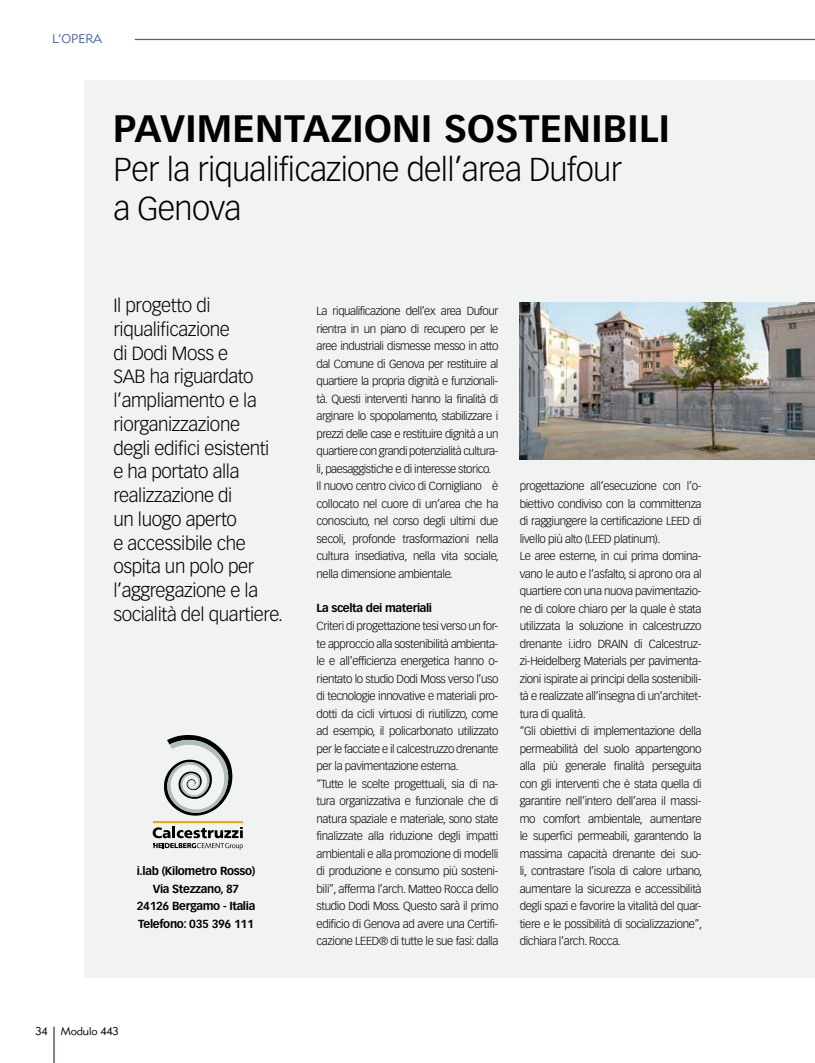
<style>
.page{position:relative;width:815px;height:1063px;background:#fff}
.page>*{position:absolute;margin:0;border:0;box-sizing:border-box;transform-origin:0 0}
.t1{font:700 37.5px "Vectora LT Std";letter-spacing:.01em;color:#000}
.t2{font:300 32.5px/39px "Vectora LT Std";letter-spacing:-.02em;color:#000}
.t3{font:300 18.75px/23.8px "Vectora LT Std";letter-spacing:-.02em;color:#000}
.t4{font:12.5px "Metro Lite LT Two";color:#4762ab}
.t5{font:300 11.5px/17.5px "Vectora LT Std";letter-spacing:-.03em;color:#000}
.t6{font:700 11.5px/17.5px "Vectora LT Std";letter-spacing:-.03em;color:#000;text-align:center}
.t7{font:11.25px "Metro Lite LT Two";letter-spacing:-.015em;color:#000}
</style>
<div class="page">
<div style="left:85px;top:80px;width:730px;height:898px;background:#edf1ef"></div>
<hr style="left:53px;top:1027px;width:2px;height:36px;background:#717e86">
<hr style="left:135px;top:39px;width:680px;height:1px;background:#4762ab">
<svg style="left:164px;top:735px;width:68px;height:81px"></svg>
<hr style="left:153px;top:821px;width:90px;height:2px;background:#f7a600">
<svg style="left:153px;top:827px;width:90px;height:23px"></svg>
<img style="left:520px;top:302px;width:295px;height:157px">
<p class="t4" style="left:52px;top:31px;width:52px">L’OPERA</p>
<h1 class="t1" style="left:113px;top:106px;width:558px">PAVIMENTAZIONI SOSTENIBILI</h1>
<h2 class="t2" style="left:113px;top:150px;width:510px">Per la riqualificazione dell’area Dufour a Genova</h2>
<p class="t3" style="left:113px;top:294px;width:171px">Il progetto di riqualificazione<br>di Dodi Moss e<br>SAB ha riguardato l’ampliamento e la riorganizzazione<br>degli edifici esistenti e ha portato alla realizzazione di<br>un luogo aperto<br>e accessibile che ospita un polo per l’aggregazione e la socialità del quartiere.</p>
<p class="t5" style="left:317px;top:302px;width:184px">La riqualificazione dell’ex area Dufour rientra in un piano di recupero per le aree industriali dismesse messo in atto dal Comune di Genova per restituire al quartiere la propria dignità e funzionali&shy;tà. Questi interventi hanno la finalità di arginare lo spopolamento, stabilizzare i prezzi delle case e restituire dignità a un quartiere con grandi potenzialità cultura&shy;li, paesaggistiche e di interesse storico.<br>Il nuovo centro civico di Cornigliano è collocato nel cuore di un’area che ha conosciuto, nel corso degli ultimi due secoli, profonde trasformazioni nella cultura insediativa, nella vita sociale, nella dimensione ambientale.</p>
<p class="t6" style="left:317px;top:600px;width:117px">La scelta dei materiali</p>
<p class="t5" style="left:317px;top:617px;width:183px">Criteri di progettazione tesi verso un for&shy;te approccio alla sostenibilità ambienta&shy;le e all’efficienza energetica hanno o&shy;rientato lo studio Dodi Moss verso l’uso di tecnologie innovative e materiali pro&shy;dotti da cicli virtuosi di riutilizzo, come ad esempio, il policarbonato utilizzato per le facciate e il calcestruzzo drenante per la pavimentazione esterna.<br>“Tutte le scelte progettuali, sia di na&shy;tura organizzativa e funzionale che di natura spaziale e materiale, sono state finalizzate alla riduzione degli impatti ambientali e alla promozione di modelli di produzione e consumo più sosteni&shy;bili”, afferma l’arch. Matteo Rocca dello studio Dodi Moss. Questo sarà il primo edificio di Genova ad avere una Certifi&shy;cazione LEED® di tutte le sue fasi: dalla</p>
<p class="t6" style="left:137px;top:862px;width:120px">i.lab (Kilometro Rosso)<br>Via Stezzano, 87<br>24126 Bergamo - Italia<br>Telefono: 035 396 111</p>
<p class="t5" style="left:520px;top:477px;width:184px">progettazione all’esecuzione con l’o&shy;biettivo condiviso con la committenza di raggiungere la certificazione LEED di livello più alto (LEED platinum).<br>Le aree esterne, in cui prima domina&shy;vano le auto e l’asfalto, si aprono ora al quartiere con una nuova pavimentazio&shy;ne di colore chiaro per la quale è stata utilizzata la soluzione in calcestruzzo drenante i.idro DRAIN di Calcestruz&shy;zi-Heidelberg Materials per pavimenta&shy;zioni ispirate ai principi della sostenibili&shy;tà e realizzate all’insegna di un’architet&shy;tura di qualità.<br>“Gli obiettivi di implementazione della permeabilità del suolo appartengono alla più generale finalità perseguita con gli interventi che è stata quella di garantire nell’intero dell’area il massi&shy;mo comfort ambientale, aumentare le superfici permeabili, garantendo la massima capacità drenante dei suo&shy;li, contrastare l’isola di calore urbano, aumentare la sicurezza e accessibilità degli spazi e favorire la vitalità del quar&shy;tiere e le possibilità di socializzazione”, dichiara l’arch. Rocca.</p>
<p class="t7" style="left:35px;top:1025px;width:85px">34 Modulo 443</p>
</div>
